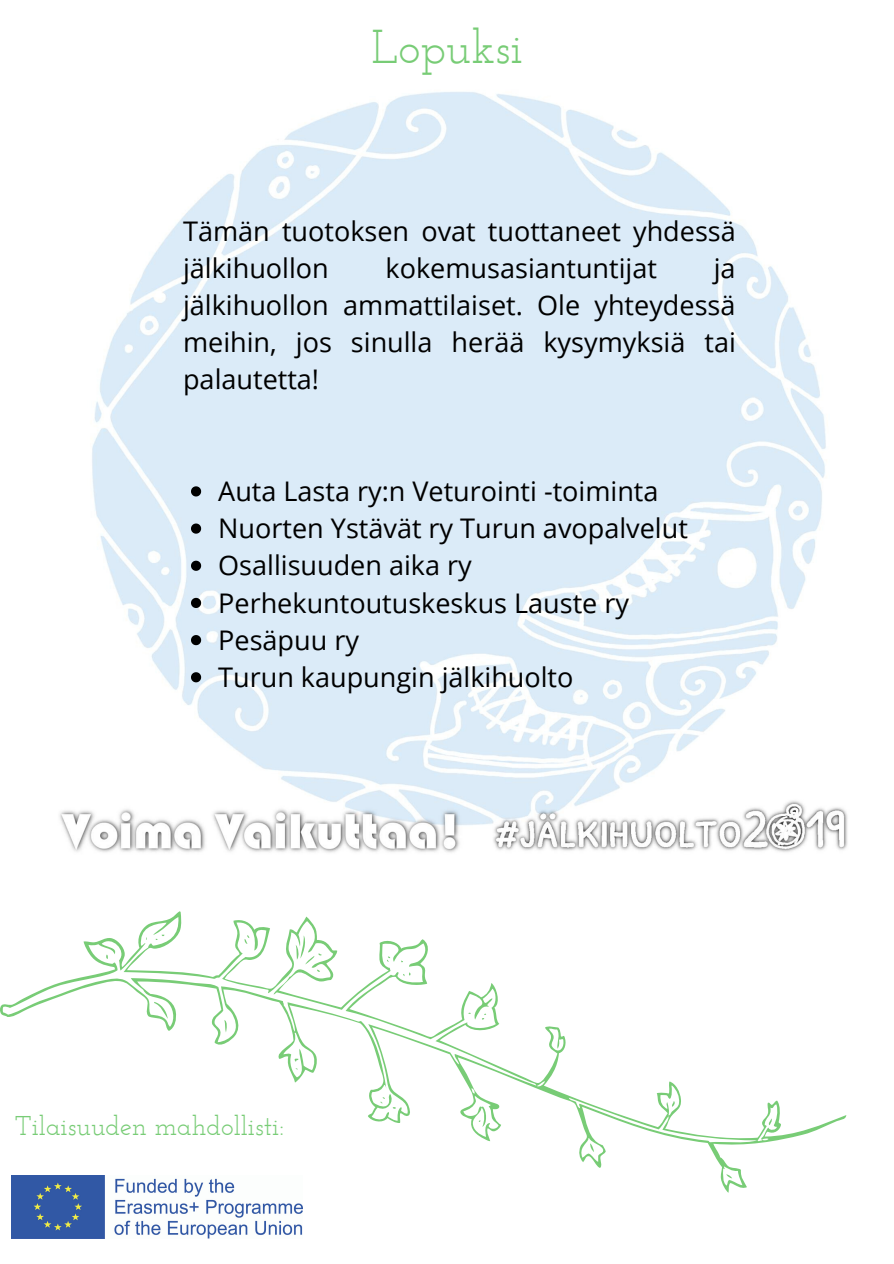
<style>
.page{position:relative;width:894px;height:1264px;background:#fff}
.page>*{position:absolute;margin:0;border:0;box-sizing:border-box;transform-origin:0 0}
.t1{font:47.25px "Josefin Slab";color:#78cc76}
.t2{font:27px/37.2px "Open Sans";color:#000}
.t3{font:27px "Josefin Slab";color:#78cc76}
</style>
<div class="page">
<svg style="left:0;top:911px;width:846px;height:281px"></svg>
<img style="left:59px;top:92px;width:789px;height:761px">
<svg style="left:191px;top:486px;width:10px;height:10px"></svg>
<svg style="left:191px;top:523px;width:10px;height:10px"></svg>
<svg style="left:191px;top:560px;width:10px;height:11px"></svg>
<svg style="left:191px;top:598px;width:10px;height:10px"></svg>
<svg style="left:191px;top:635px;width:10px;height:10px"></svg>
<svg style="left:191px;top:672px;width:10px;height:10px"></svg>
<img style="left:12px;top:1175px;width:290px;height:63px">
<h1 class="t1" style="left:371px;top:28px;width:153px">Lopuksi</h1>
<p class="t2" style="left:183px;top:212px;width:554px">Tämän tuotoksen ovat tuottaneet yhdessä jälkihuollon</p>
<p class="t2" style="left:385px;top:249px;width:273px">kokemusasiantuntijat</p>
<p class="t2" style="left:183px;top:249px;width:554px;text-align:justify;text-indent:530px">ja jälkihuollon ammattilaiset. Ole yhteydessä meihin, jos sinulla herää kysymyksiä tai palautetta!</p>
<p class="t2" style="left:218px;top:472px;width:471px">Auta Lasta ry:n Veturointi -toiminta<br>Nuorten Ystävät ry Turun avopalvelut<br>Osallisuuden aika ry<br>Perhekuntoutuskeskus Lauste ry<br>Pesäpuu ry<br>Turun kaupungin jälkihuolto</p>
<p class="t3" style="left:15px;top:1114px;width:270px">Tilaisuuden mahdollisti:</p>
</div>
